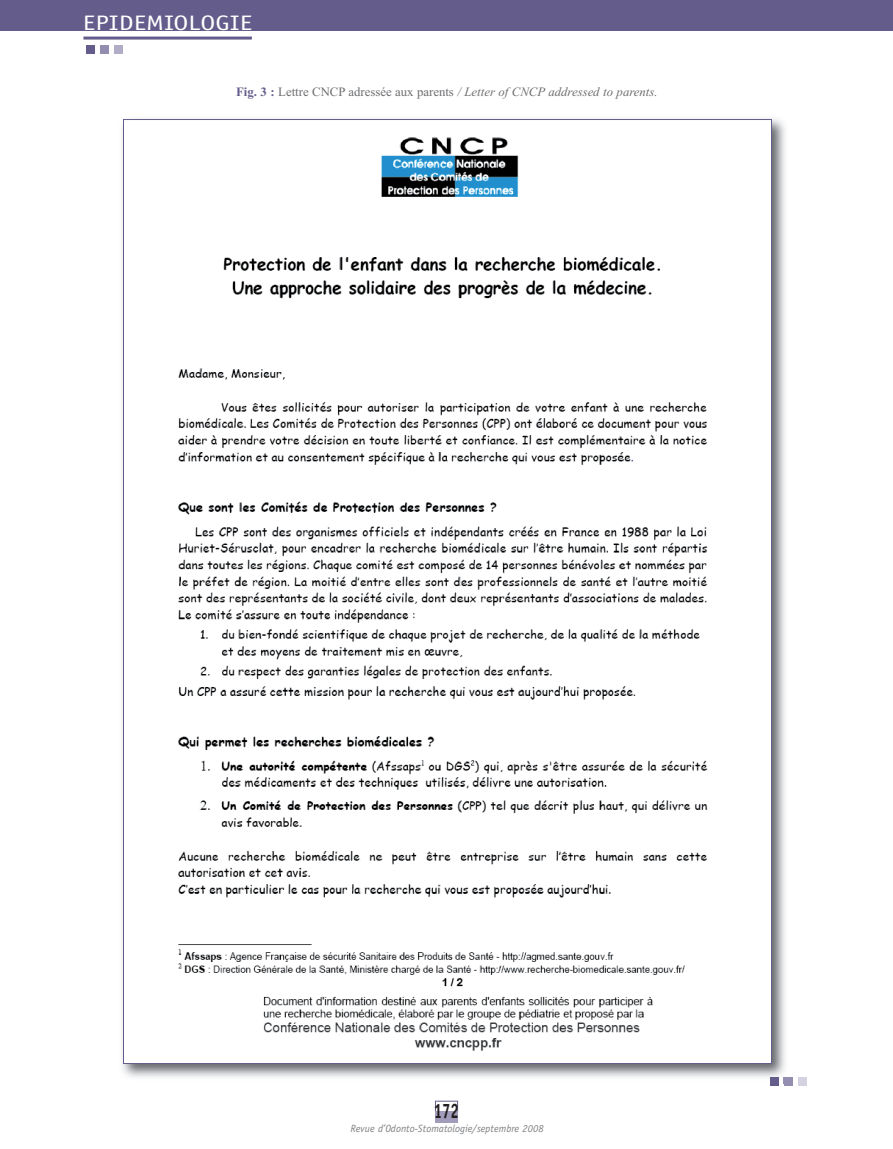
<style>
.page{position:relative;width:893px;height:1149px;background:#fff}
.page>*{position:absolute;margin:0;border:0;box-sizing:border-box;transform-origin:0 0}
.t1{font:21px "Officina Sans";color:#fff;scale:1.28 1}
.t2{font:700 21px "Officina Sans";color:#231f20;scale:.72 1}
.t3{font:italic 12.75px "Times New Roman";color:#6c6d70}
.t4{font:italic 10.5px "Officina Sans";color:#808285}
.s1{font-weight:700;font-style:normal;color:#645d8b}
.s2{font-style:normal}
</style>
<div class="page">
<div style="left:435px;top:1100px;width:23px;height:11px;border:1px solid #645d8b"></div>
<div style="left:435px;top:1111px;width:23px;height:11px;background:#a19cba"></div>
<div style="left:0;top:0;width:893px;height:31px;background:#645d8b"></div>
<div style="left:770px;top:1076px;width:9px;height:9px;background:#645d8b"></div>
<div style="left:784px;top:1076px;width:8px;height:9px;background:#938db0"></div>
<div style="left:798px;top:1076px;width:8px;height:9px;background:#d4d1e0"></div>
<div style="left:86px;top:45px;width:9px;height:9px;background:#645d8b"></div>
<div style="left:100px;top:45px;width:8px;height:9px;background:#938db0"></div>
<div style="left:114px;top:45px;width:8px;height:9px;background:#b1adc7"></div>
<hr style="left:83px;top:37px;width:169px;height:3px;background:#645d8b">
<img style="left:122px;top:118px;width:663px;height:960px">
<svg style="left:770px;top:1076px;width:21px;height:7px"></svg>
<img style="left:131px;top:121px;width:639px;height:938px">
<h1 class="t1" style="left:83px;top:15px;width:134px">EPIDEMIOLOGIE</h1>
<p class="t3" style="left:236px;top:84px;width:423px"><span class="s1">Fig. 3 :</span> <span class="s2">Lettre CNCP adressée aux parents</span> / Letter of CNCP addressed to parents.</p>
<h1 class="t2" style="left:434px;top:1102px;width:36px">172</h1>
<p class="t4" style="left:351px;top:1124px;width:194px">Revue d’Odonto-Stomatologie/septembre 2008</p>
</div>
